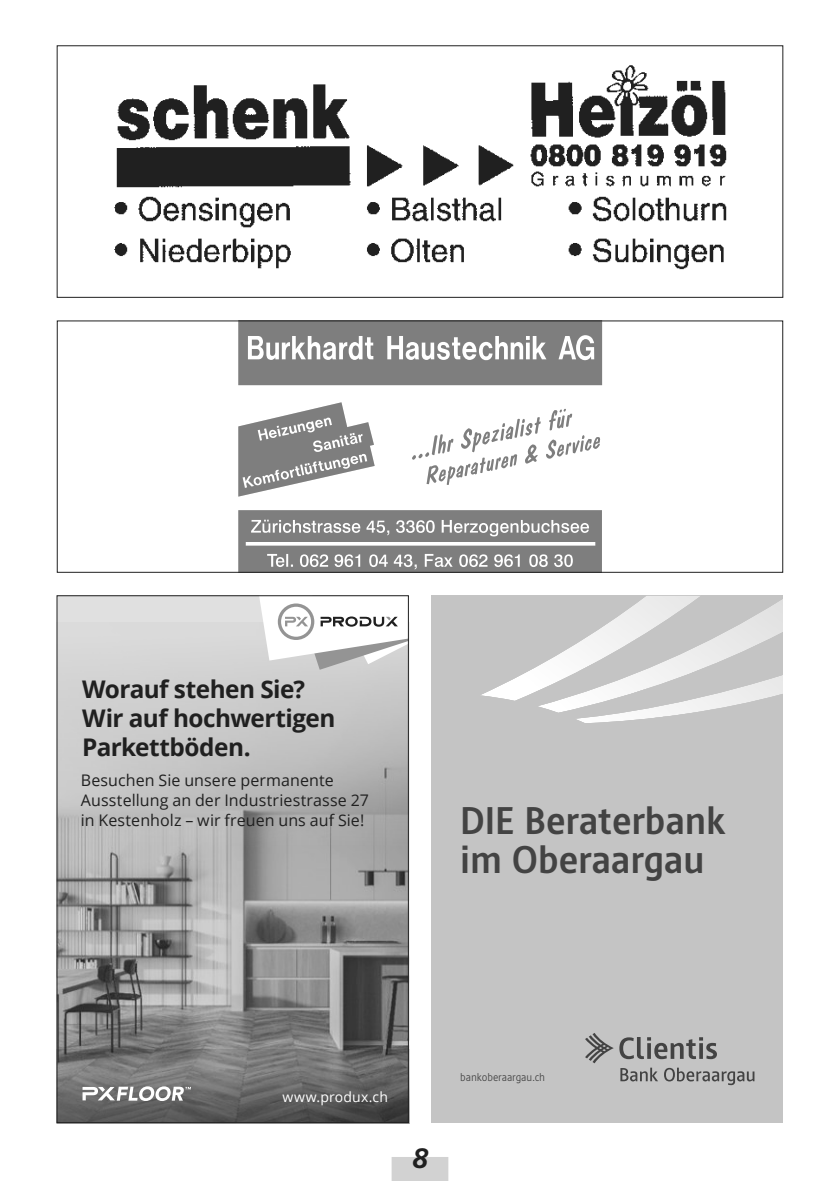
<style>
.page{position:relative;width:840px;height:1191px;background:#fff}
.page>*{position:absolute;margin:0;border:0;box-sizing:border-box;transform-origin:0 0}
.t1{font:700 39.2px/39.2px "Cast";color:#434343}
.t2{font:italic 700 28px "Frutiger LT Pro";color:#202020}
.t3{font:700 24.4px/29.2px "Open Sans";letter-spacing:-.025em;color:#202020}
.t4{font:16px/20px "Open Sans";letter-spacing:.005em;color:#202020}
.t5{font:14px "Open Sans";letter-spacing:.015em;color:#fff}
.t6{font:300 11.2px "Cast";color:#434343}
</style>
<div class="page">
<div style="left:391px;top:1157px;width:57px;height:24px;background:#d2d2d2"></div>
<div style="left:57px;top:595px;width:351px;height:528px;background:#e0e0e0"></div>
<img style="left:59px;top:622px;width:350px;height:427px">
<svg style="left:59px;top:1049px;width:350px;height:74px;background:#676767"></svg>
<svg style="left:82px;top:1086px;width:109px;height:15px;background:#a9a9a9"></svg>
<svg style="left:259px;top:597px;width:147px;height:73px"></svg>
<div style="left:431px;top:595px;width:351px;height:528px;background:#c4c4c4"></div>
<img style="left:481px;top:596px;width:219px;height:105px">
<img style="left:536px;top:598px;width:246px;height:115px">
<img style="left:574px;top:674px;width:208px;height:49px">
<svg style="left:585px;top:1033px;width:28px;height:30px"></svg>
<svg style="left:619px;top:1037px;width:97px;height:22px"></svg>
<svg style="left:620px;top:1067px;width:37px;height:14px"></svg>
<svg style="left:664px;top:1067px;width:90px;height:18px"></svg>
<img style="left:114px;top:65px;width:613px;height:204px">
<div style="left:57px;top:45px;width:725px;height:253px;border:1px solid #202020"></div>
<svg style="left:238px;top:385px;width:363px;height:112px"></svg>
<svg style="left:238px;top:322px;width:363px;height:63px;background:#909090"></svg>
<svg style="left:238px;top:510px;width:363px;height:61px;background:#959595"></svg>
<svg style="left:238px;top:402px;width:136px;height:94px"></svg>
<svg style="left:412px;top:409px;width:188px;height:76px"></svg>
<div style="left:57px;top:320px;width:725px;height:253px;border:1px solid #202020"></div>
<h3 class="t3" style="left:82px;top:677px;width:254px">Worauf stehen Sie?<br>Wir auf hochwertigen<br>Parkettböden.</h3>
<p class="t4" style="left:81px;top:771px;width:289px">Besuchen Sie unsere permanente<br>Ausstellung an der Industriestrasse 27 in Kestenholz – wir freuen uns auf Sie!</p>
<h1 class="t1" style="left:460px;top:804px;width:267px">DIE Beraterbank im Oberaargau</h1>
<p class="t5" style="left:282px;top:1091px;width:107px">www.produx.ch</p>
<h2 class="t2" style="left:412px;top:1143px;width:17px">8</h2>
<p class="t6" style="left:460px;top:1073px;width:86px">bankoberaargau.ch</p>
</div>
